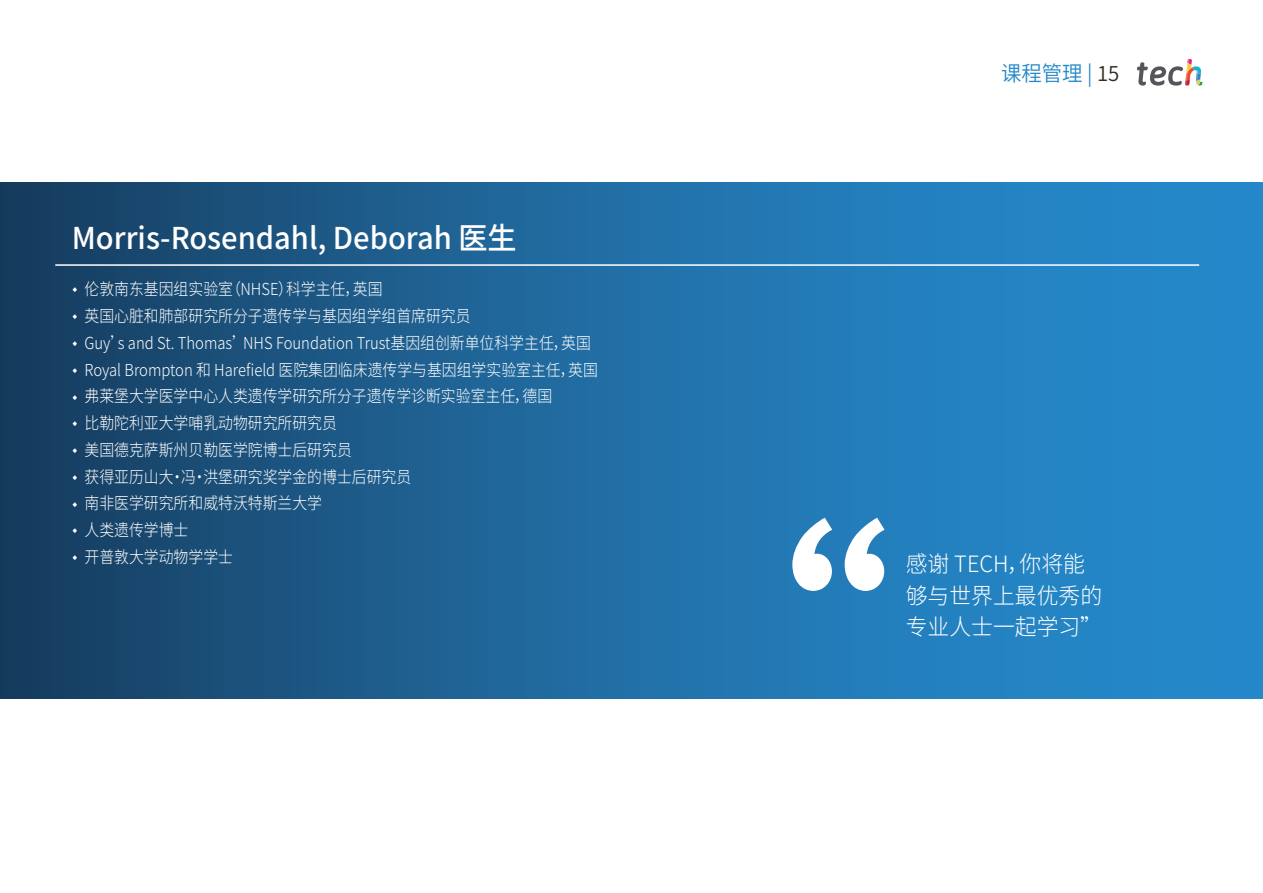
<style>
.page{position:relative;width:1263px;height:893px;background:#fff}
.page>*{position:absolute;margin:0;border:0;box-sizing:border-box;transform-origin:0 0}
.t1{font:500 30px "Source Han Sans CN";color:#fff}
.t2{font:300 22.5px/31.5px "Source Han Sans CN";color:#fff}
.t3{font:21px "Source Han Sans CN";color:#2488c9}
.t4{font:300 16.5px/26.7px "Source Han Sans CN";color:#fff;scale:.9 1}
.s1{color:#312e20}
</style>
<div class="page">
<svg style="left:1137px;top:59px;width:65px;height:27px"></svg>
<div style="left:0;top:182px;width:1263px;height:516px;background:linear-gradient(to right,#184267,#2793d9)"></div>
<svg style="left:792px;top:518px;width:92px;height:73px"></svg>
<hr style="left:55px;top:264px;width:1144px;height:2px;background:#fff">
<svg style="left:73px;top:288px;width:4px;height:5px"></svg>
<svg style="left:73px;top:314px;width:4px;height:5px"></svg>
<svg style="left:73px;top:341px;width:4px;height:5px"></svg>
<svg style="left:73px;top:368px;width:4px;height:5px"></svg>
<svg style="left:73px;top:395px;width:4px;height:5px"></svg>
<svg style="left:73px;top:421px;width:4px;height:5px"></svg>
<svg style="left:73px;top:448px;width:4px;height:5px"></svg>
<svg style="left:73px;top:475px;width:4px;height:5px"></svg>
<svg style="left:73px;top:502px;width:4px;height:5px"></svg>
<svg style="left:73px;top:528px;width:4px;height:5px"></svg>
<svg style="left:73px;top:555px;width:4px;height:5px"></svg>
<h1 class="t1" style="left:72px;top:221px;width:446px">Morris-Rosendahl, Deborah 医生</h1>
<p class="t4" style="left:85px;top:276px;width:572px">伦敦南东基因组实验室（NHSE）科学主任，英国<br>英国心脏和肺部研究所分子遗传学与基因组学组首席研究员<br>Guy’s and St. Thomas’NHS Foundation Trust基因组创新单位科学主任，英国<br>Royal Brompton 和 Harefield 医院集团临床遗传学与基因组学实验室主任，英国弗莱堡大学医学中心人类遗传学研究所分子遗传学诊断实验室主任，德国<br>比勒陀利亚大学哺乳动物研究所研究员<br>美国德克萨斯州贝勒医学院博士后研究员<br>获得亚历山大·冯·洪堡研究奖学金的博士后研究员<br>南非医学研究所和威特沃特斯兰大学<br>人类遗传学博士<br>开普敦大学动物学学士</p>
<p class="t3" style="left:1001px;top:61px;width:120px">课程管理 | <span class="s1">15</span></p>
<h2 class="t2" style="left:906px;top:549px;width:198px">感谢 TECH，你将能够与世界上最优秀的专业人士一起学习”</h2>
</div>
